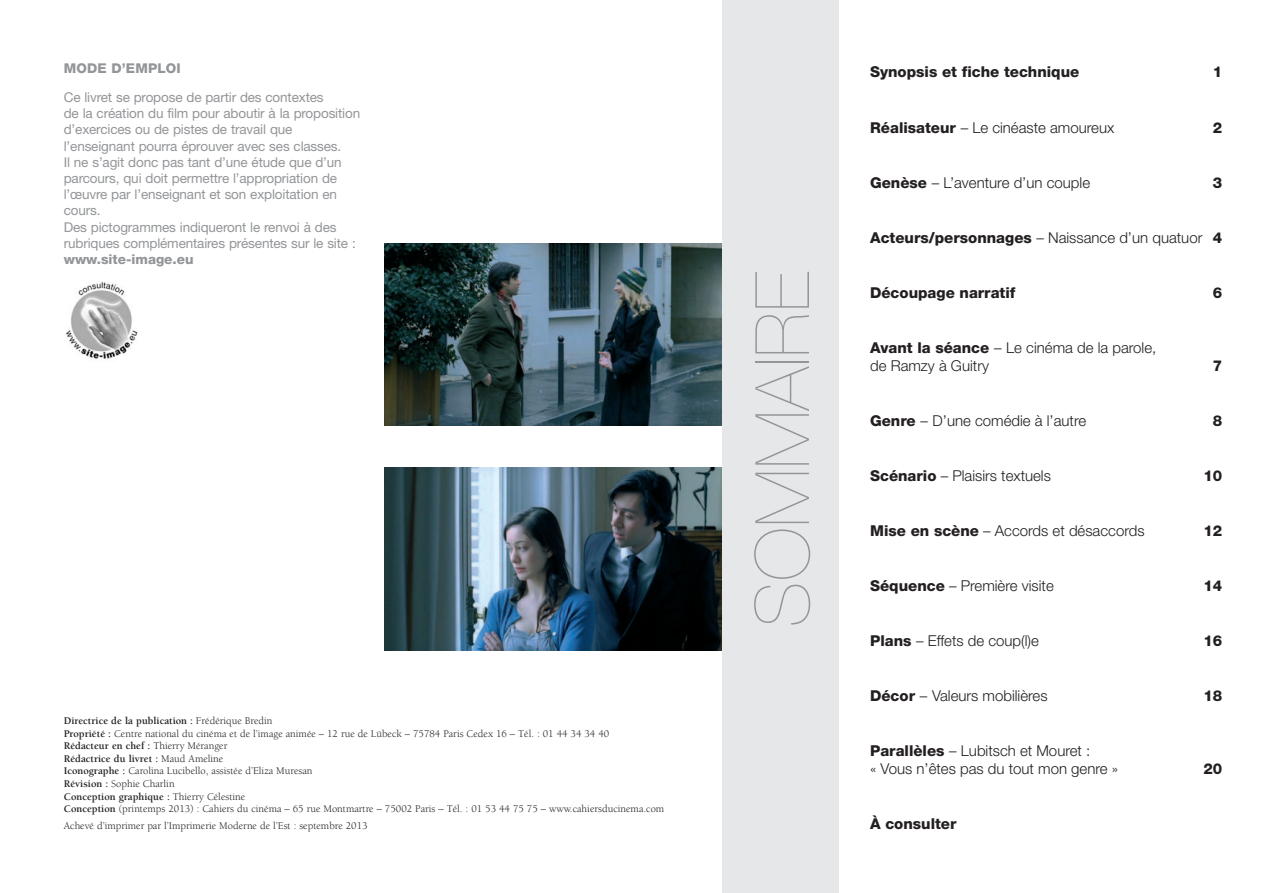
<style>
.page{position:relative;width:1263px;height:893px;background:#fff}
.page>*{position:absolute;margin:0;border:0;box-sizing:border-box;transform-origin:0 0}
.t1{font:200 75px "Helvetica Neue";color:#939598}
.t2{font:300 15px/18px "Helvetica Neue";color:#231f20}
.t3{font:800 15px "Helvetica Neue";color:#231f20}
.t4{font:13.5px/16.2px "Helvetica Neue";letter-spacing:-.01em;color:#939598}
.t5{font:800 13.5px "Helvetica Neue";color:#939598}
.t6{font:10.5px/12.6px "Berkeley";color:#231f20}
.s1{font-weight:700}
.s2{font-weight:800}
</style>
<div class="page">
<img style="left:384px;top:243px;width:338px;height:183px">
<img style="left:384px;top:468px;width:338px;height:183px">
<div style="left:722px;top:0;width:117px;height:893px;background:#e6e7e9"></div>
<img style="left:65px;top:281px;width:73px;height:78px">
<p class="t5" style="left:64px;top:64px;width:118px">MODE D’EMPLOI</p>
<p class="t4" style="left:64px;top:90px;width:298px">Ce livret se propose de partir des contextes<br>de la création du film pour aboutir à la proposition d’exercices ou de pistes de travail que l’enseignant pourra éprouver avec ses classes.<br>Il ne s’agit donc pas tant d’une étude que d’un parcours, qui doit permettre l’appropriation de l’œuvre par l’enseignant et son exploitation en cours.<br>Des pictogrammes indiqueront le renvoi à des rubriques complémentaires présentes sur le site :</p>
<p class="t5" style="left:64px;top:254px;width:131px">www.site-image.eu</p>
<p class="t6" style="left:64px;top:715px;width:602px"><span class="s1">Directrice de la publication :</span> Frédérique Bredin<br><span class="s1">Propriété :</span> Centre national du cinéma et de l’image animée – 12 rue de Lübeck – 75784 Paris Cedex 16 – Tél. : 01 44 34 34 40<br><span class="s1">Rédacteur en chef :</span> Thierry Méranger<br><span class="s1">Rédactrice du livret :</span> Maud Ameline<br><span class="s1">Iconographe :</span> Carolina Lucibello, assistée d’Eliza Muresan<br><span class="s1">Révision :</span> Sophie Charlin<br><span class="s1">Conception graphique :</span> Thierry Célestine<br><span class="s1">Conception</span> (printemps 2013) : Cahiers du cinéma – 65 rue Montmartre – 75002 Paris – Tél. : 01 53 44 75 75 – www.cahiersducinema.com</p>
<p class="t6" style="left:64px;top:820px;width:305px">Achevé d’imprimer par l’Imprimerie Moderne de l’Est : septembre 2013</p>
<h1 class="t1" style="left:755px;top:627px;width:357px;rotate:-90deg">SOMMAIRE</h1>
<h2 class="t3" style="left:870px;top:67px;width:211px">Synopsis et fiche technique</h2>
<h2 class="t3" style="left:1213px;top:67px;width:11px">1</h2>
<h2 class="t2" style="left:870px;top:120px;width:246px"><span class="s2">Réalisateur</span> – Le cinéaste amoureux</h2>
<h2 class="t3" style="left:1213px;top:122px;width:11px">2</h2>
<h2 class="t2" style="left:870px;top:175px;width:221px"><span class="s2">Genèse</span> – L’aventure d’un couple</h2>
<h2 class="t3" style="left:1213px;top:177px;width:11px">3</h2>
<h2 class="t2" style="left:870px;top:230px;width:354px"><span class="s2">Acteurs/personnages</span> – Naissance d’un quatuor <span class="s2">4</span></h2>
<h2 class="t3" style="left:870px;top:287px;width:147px">Découpage narratif</h2>
<h2 class="t3" style="left:1213px;top:287px;width:11px">6</h2>
<h2 class="t2" style="left:870px;top:340px;width:288px"><span class="s2">Avant la séance</span> – Le cinéma de la parole, de Ramzy à Guitry</h2>
<h2 class="t3" style="left:1213px;top:360px;width:11px">7</h2>
<h2 class="t2" style="left:870px;top:413px;width:218px"><span class="s2">Genre</span> – D’une comédie à l’autre</h2>
<h2 class="t3" style="left:1213px;top:415px;width:11px">8</h2>
<h2 class="t2" style="left:870px;top:468px;width:182px"><span class="s2">Scénario</span> – Plaisirs textuels</h2>
<h2 class="t3" style="left:1203px;top:470px;width:20px">10</h2>
<h2 class="t2" style="left:870px;top:523px;width:276px"><span class="s2">Mise en scène</span> – Accords et désaccords</h2>
<h2 class="t3" style="left:1203px;top:525px;width:20px">12</h2>
<h2 class="t2" style="left:870px;top:578px;width:185px"><span class="s2">Séquence</span> – Première visite</h2>
<h2 class="t3" style="left:1203px;top:580px;width:20px">14</h2>
<h2 class="t2" style="left:870px;top:633px;width:170px"><span class="s2">Plans</span> – Effets de coup(l)e</h2>
<h2 class="t3" style="left:1203px;top:635px;width:20px">16</h2>
<h2 class="t2" style="left:870px;top:688px;width:179px"><span class="s2">Décor</span> – Valeurs mobilières</h2>
<h2 class="t3" style="left:1203px;top:690px;width:20px">18</h2>
<h2 class="t2" style="left:870px;top:743px;width:250px"><span class="s2">Parallèles</span> – Lubitsch et Mouret :<br>« Vous n’êtes pas du tout mon genre »</h2>
<h2 class="t3" style="left:870px;top:818px;width:88px">À consulter</h2>
<h2 class="t3" style="left:1203px;top:763px;width:20px">20</h2>
</div>
